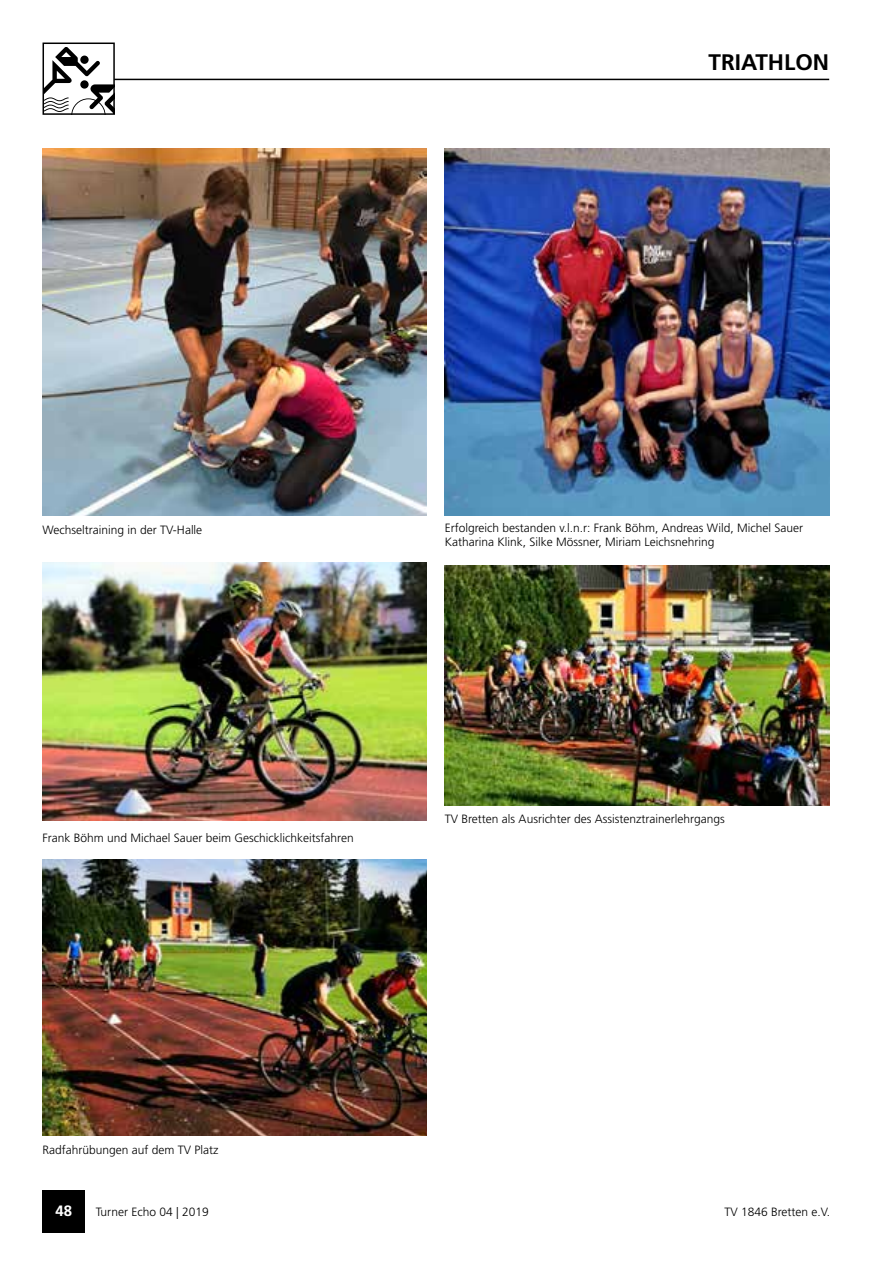
<style>
.page{position:relative;width:893px;height:1263px;background:#fff}
.page>*{position:absolute;margin:0;border:0;box-sizing:border-box;transform-origin:0 0}
.t1{font:700 22.5px "Frutiger LT Std";color:#000}
.t2{font:700 15px "Frutiger LT Std";color:#fff}
.t3{font:300 12px/14.4px "Frutiger LT Std";color:#000}
</style>
<div class="page">
<div style="left:43px;top:1191px;width:42px;height:42px;background:#000"></div>
<hr style="left:114px;top:79px;width:715px;height:1px;background:#000">
<svg style="left:46px;top:47px;width:66px;height:65px"></svg>
<div style="left:43px;top:43px;width:72px;height:72px;border:2px solid #000"></div>
<img style="left:43px;top:149px;width:384px;height:366px">
<img style="left:445px;top:149px;width:384px;height:366px">
<img style="left:43px;top:562px;width:384px;height:259px">
<img style="left:43px;top:860px;width:384px;height:275px">
<img style="left:445px;top:566px;width:384px;height:240px">
<h1 class="t1" style="left:708px;top:49px;width:122px">TRIATHLON</h1>
<p class="t3" style="left:43px;top:523px;width:161px">Wechseltraining in der TV-Halle</p>
<p class="t3" style="left:445px;top:521px;width:360px">Erfolgreich bestanden v.l.n.r: Frank Böhm, Andreas Wild, Michel Sauer<br>Katharina Klink, Silke Mössner, Miriam Leichsnehring</p>
<p class="t3" style="left:43px;top:831px;width:313px">Frank Böhm und Michael Sauer beim Geschicklichkeitsfahren</p>
<p class="t3" style="left:445px;top:812px;width:281px">TV Bretten als Ausrichter des Assistenztrainerlehrgangs</p>
<p class="t3" style="left:43px;top:1142px;width:178px">Radfahrübungen auf dem TV Platz</p>
<p class="t2" style="left:55px;top:1202px;width:18px">48</p>
<p class="t3" style="left:96px;top:1205px;width:115px">Turner Echo 04 | 2019</p>
<p class="t3" style="left:724px;top:1205px;width:107px">TV 1846 Bretten e.V.</p>
</div>
